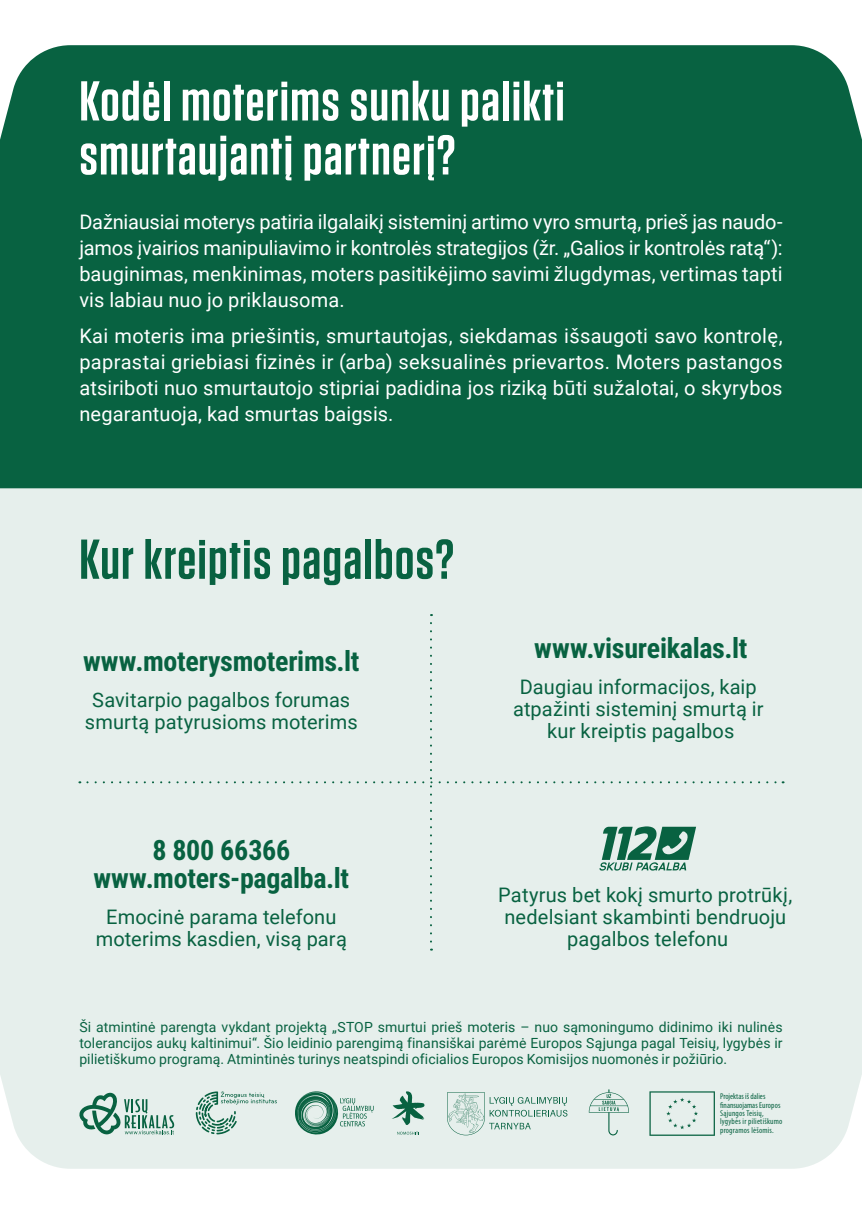
<style>
.page{position:relative;width:862px;height:1214px;background:#fff}
.page>*{position:absolute;margin:0;border:0;box-sizing:border-box;transform-origin:0 0}
.t1{font:600 56px/54px "Tungsten";letter-spacing:.025em;color:#fff}
.t2{font:600 56px "Tungsten";letter-spacing:.025em;color:#086241}
.t3{font:700 28px/28px "Roboto Condensed";letter-spacing:-.01em;color:#086241;text-align:center}
.t4{font:20px/26px "Roboto";letter-spacing:.005em;color:#fff;text-align:justify}
.t5{font:20px/22px "Roboto";letter-spacing:.005em;color:#086241;text-align:center}
.t6{font:14px/16px "Roboto";letter-spacing:.005em;color:#086241;text-align:justify}
.t7{font:condensed 8.4px/8.4px "Myriad Pro";letter-spacing:.025em;color:#086241}
</style>
<div class="page">
<div style="left:0;top:488px;width:862px;height:680px;background:#e6efec"></div>
<div style="left:0;top:45px;width:862px;height:443px;background:#086241"></div>
<svg style="left:392px;top:1091px;width:32px;height:33px"></svg>
<svg style="left:397px;top:1131px;width:22px;height:3px"></svg>
<svg style="left:294px;top:1089px;width:80px;height:47px;background:#a4c5b9"></svg>
<svg style="left:447px;top:1092px;width:120px;height:43px;background:#cbded7"></svg>
<svg style="left:78px;top:1092px;width:96px;height:42px;background:#a6c6bb"></svg>
<svg style="left:649px;top:1091px;width:66px;height:44px;background:#d0e1db"></svg>
<svg style="left:196px;top:1091px;width:81px;height:43px;background:#c0d7cf"></svg>
<svg style="left:589px;top:1089px;width:40px;height:46px;background:#cedfd9"></svg>
<div style="left:87px;top:623px;width:696px;height:327px;background:#e6efec"></div>
<h1 class="t1" style="left:79px;top:75px;width:487px">Kodėl moterims sunku palikti smurtaujantį partnerį?</h1>
<p class="t4" style="left:79px;top:208px;width:705px">Dažniausiai moterys patiria ilgalaikį sisteminį artimo vyro smurtą, prieš jas naudo&shy;jamos įvairios manipuliavimo ir kontrolės strategijos (žr. „Galios ir kontrolės ratą“): bauginimas, menkinimas, moters pasitikėjimo savimi žlugdymas, vertimas tapti vis labiau nuo jo priklausoma.</p>
<p class="t4" style="left:79px;top:322px;width:705px">Kai moteris ima priešintis, smurtautojas, siekdamas išsaugoti savo kontrolę, paprastai griebiasi fizinės ir (arba) seksualinės prievartos. Moters pastangos atsiriboti nuo smurtautojo stipriai padidina jos riziką būti sužalotai, o skyrybos negarantuoja, kad smurtas baigsis.</p>
<h1 class="t2" style="left:79px;top:529px;width:376px">Kur kreiptis pagalbos?</h1>
<h2 class="t3" style="left:83px;top:645px;width:278px">www.moterysmoterims.lt</h2>
<p class="t5" style="left:85px;top:688px;width:274px">Savitarpio pagalbos forumas smurtą patyrusioms moterims</p>
<h2 class="t3" style="left:93px;top:834px;width:257px">8 800 66366 www.moters-pagalba.lt</h2>
<p class="t5" style="left:96px;top:904px;width:253px">Emocinė parama telefonu moterims kasdien, visą parą</p>
<h2 class="t3" style="left:534px;top:632px;width:215px">www.visureikalas.lt</h2>
<p class="t5" style="left:513px;top:675px;width:252px">Daugiau informacijos, kaip atpažinti sisteminį smurtą ir kur kreiptis pagalbos</p>
<p class="t5" style="left:498px;top:882px;width:296px">Patyrus bet kokį smurto protrūkį, nedelsiant skambinti bendruoju pagalbos telefonu</p>
<p class="t6" style="left:79px;top:1018px;width:704px">Ši atmintinė parengta vykdant projektą „STOP smurtui prieš moteris – nuo sąmoningumo didinimo iki nulinės tolerancijos aukų kaltinimui“. Šio leidinio parengimą finansiškai parėmė Europos Sąjunga pagal Teisių, lygybės ir pilietiškumo programą. Atmintinės turinys neatspindi oficialios Europos Komisijos nuomonės ir požiūrio.</p>
<p class="t7" style="left:720px;top:1092px;width:64px">Projektas iš dalies finansuojamas Europos<br>Sąjungos Teisių, lygybės ir pilietiškumo programos lėšomis.</p>
</div>
